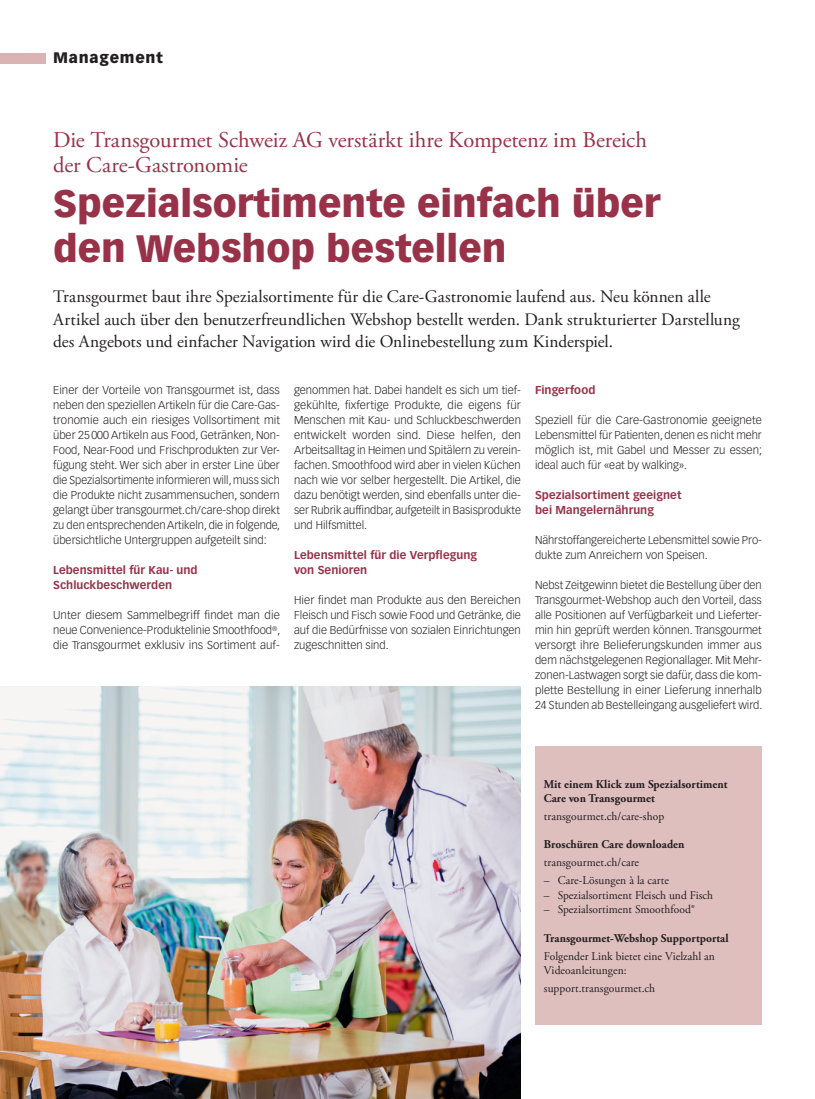
<style>
.page{position:relative;width:815px;height:1099px;background:#fff}
.page>*{position:absolute;margin:0;border:0;box-sizing:border-box;transform-origin:0 0}
.t1{font:900 37.5px/45px "Vectora LT Std";color:#983249}
.t2{font:22.5px/25px "Adobe Garamond Pro";color:#983249}
.t3{font:17.5px/22.5px "Adobe Garamond Pro";color:#231f20}
.t4{font:900 15px "Vectora LT Std";letter-spacing:.05em;color:#231f20}
.t5{font:11.88px/14.4px "Adobe Garamond Pro";letter-spacing:.005em;color:#231f20}
.t6{font:700 11.88px/14.4px "Adobe Garamond Pro";letter-spacing:.005em;color:#231f20}
.t7{font:300 11.25px/15px "Vectora LT Std";color:#231f20;text-align:justify}
.t8{font:700 11.25px/15px "Vectora LT Std";letter-spacing:.005em;color:#983249}
</style>
<div class="page">
<div style="left:0;top:53px;width:45px;height:10px;background:#d9b4b3"></div>
<div style="left:535px;top:746px;width:227px;height:278px;background:#debfbe"></div>
<img style="left:0;top:687px;width:521px;height:411px">
<h3 class="t4" style="left:53px;top:49px;width:111px">Management</h3>
<h2 class="t2" style="left:53px;top:128px;width:595px">Die Transgourmet Schweiz AG verstärkt ihre Kompetenz im Bereich der Care-Gastronomie</h2>
<h1 class="t1" style="left:53px;top:180px;width:609px">Spezialsortimente einfach über den Webshop bestellen</h1>
<p class="t3" style="left:53px;top:286px;width:688px">Transgourmet baut ihre Spezialsortimente für die Care-Gastronomie laufend aus. Neu können alle<br>Artikel auch über den benutzerfreundlichen Webshop bestellt werden. Dank strukturierter Darstellung des Angebots und einfacher Navigation wird die Onlinebestellung zum Kinderspiel.</p>
<p class="t7" style="left:53px;top:383px;width:229px">Einer der Vorteile von Transgourmet ist, dass neben den speziellen Artikeln für die Care-Gas&shy;tronomie auch ein riesiges Vollsortiment mit über 25 000 Artikeln aus Food, Getränken, Non-Food, Near-Food und Frischprodukten zur Ver&shy;fügung steht. Wer sich aber in erster Line über die Spezialsortimente informieren will, muss sich die Produkte nicht zusammensuchen, sondern gelangt über transgourmet.ch/care-shop direkt zu den entsprechenden Artikeln, die in folgende, übersichtliche Untergruppen aufgeteilt sind:</p>
<p class="t8" style="left:53px;top:563px;width:146px">Lebensmittel für Kau- und<br>Schluckbeschwerden</p>
<p class="t7" style="left:53px;top:608px;width:229px">Unter diesem Sammelbegriff findet man die neue Convenience-Produktelinie Smoothfood<sup>®</sup>, die Transgourmet exklusiv ins Sortiment auf-</p>
<p class="t8" style="left:535px;top:383px;width:62px">Fingerfood</p>
<p class="t7" style="left:535px;top:413px;width:229px">Speziell für die Care-Gastronomie geeignete Lebensmittel für Patienten, denen es nicht mehr möglich ist, mit Gabel und Messer zu essen; ideal auch für «eat by walking».</p>
<p class="t8" style="left:535px;top:488px;width:148px">Spezialsortiment geeignet bei Mangelernährung</p>
<p class="t7" style="left:535px;top:533px;width:228px">Nährstoffangereicherte Lebensmittel sowie Pro&shy;dukte zum Anreichern von Speisen.</p>
<p class="t7" style="left:535px;top:578px;width:229px">Nebst Zeitgewinn bietet die Bestellung über den Transgourmet-Webshop auch den Vorteil, dass alle Positionen auf Verfügbarkeit und Lieferter&shy;min hin geprüft werden können. Transgourmet versorgt ihre Belieferungskunden immer aus dem nächstgelegenen Regionallager. Mit Mehr&shy;zonen-Lastwagen sorgt sie dafür, dass die kom&shy;plette Bestellung in einer Lieferung innerhalb 24 Stunden ab Bestelleingang ausgeliefert wird.</p>
<p class="t7" style="left:294px;top:383px;width:228px">genommen hat. Dabei handelt es sich um tief&shy;gekühlte, fixfertige Produkte, die eigens für Menschen mit Kau- und Schluckbeschwerden entwickelt worden sind. Diese helfen, den Arbeitsalltag in Heimen und Spitälern zu verein&shy;fachen. Smoothfood wird aber in vielen Küchen nach wie vor selber hergestellt. Die Artikel, die dazu benötigt werden, sind ebenfalls unter die&shy;ser Rubrik auffindbar, aufgeteilt in Basisprodukte und Hilfsmittel.</p>
<p class="t8" style="left:294px;top:548px;width:185px">Lebensmittel für die Verpflegung von Senioren</p>
<p class="t7" style="left:294px;top:593px;width:228px">Hier findet man Produkte aus den Bereichen Fleisch und Fisch sowie Food und Getränke, die auf die Bedürfnisse von sozialen Einrichtungen zugeschnitten sind.</p>
<p class="t6" style="left:544px;top:776px;width:185px">Mit einem Klick zum Spezialsortiment<br>Care von Transgourmet</p>
<p class="t5" style="left:544px;top:809px;width:122px">transgourmet.ch/care-shop</p>
<p class="t6" style="left:544px;top:837px;width:142px">Broschüren Care downloaden</p>
<p class="t5" style="left:544px;top:855px;width:97px">transgourmet.ch/care</p>
<p class="t5" style="left:544px;top:873px;width:127px">– Care-Lösungen à la carte</p>
<p class="t5" style="left:544px;top:888px;width:171px">– Spezialsortiment Fleisch und Fisch</p>
<p class="t5" style="left:544px;top:902px;width:152px">– Spezialsortiment Smoothfood®</p>
<p class="t6" style="left:544px;top:930px;width:186px">Transgourmet-Webshop Supportportal</p>
<p class="t5" style="left:544px;top:949px;width:173px">Folgender Link bietet eine Vielzahl an<br>Videoanleitungen:</p>
<p class="t5" style="left:544px;top:981px;width:113px">support.transgourmet.ch</p>
</div>
